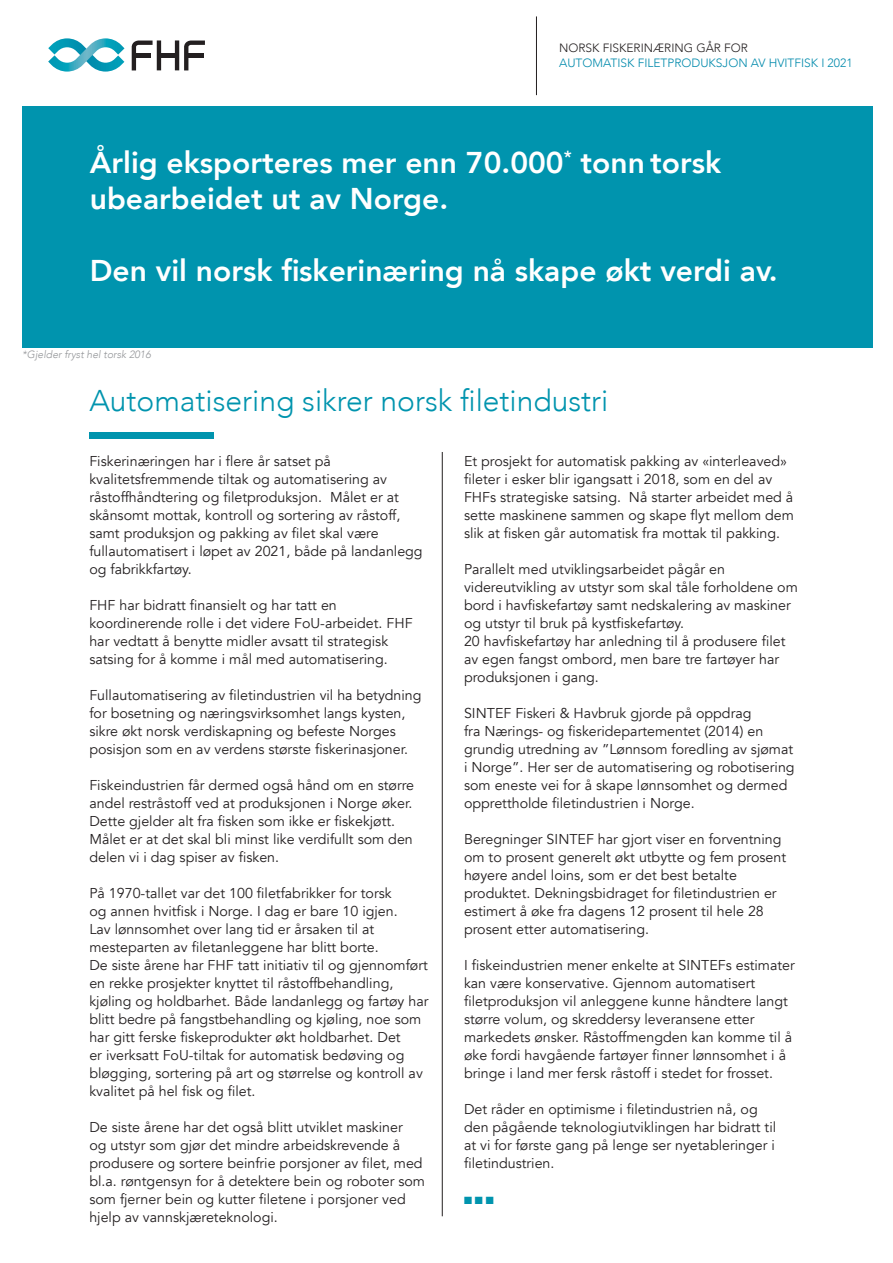
<style>
.page{position:relative;width:893px;height:1263px;background:#fff}
.page>*{position:absolute;margin:0;border:0;box-sizing:border-box;transform-origin:0 0}
.t1{font:800 30px "Avenir";color:#fff}
.t2{font:300 30px "Avenir";color:#0094ae}
.t3{font:14.25px/18px "Avenir";color:#231f20}
.t4{font:300 12px "Avenir";color:#008aac}
.t5{font:300 12px "Avenir";color:#231f20}
.t6{font:italic 300 10.5px "Avenir";color:#939598}
.t7{font:10.5px "Zapf Dingbats ITC";color:#0094ae}
</style>
<div class="page">
<div style="left:22px;top:106px;width:851px;height:242px;background:#0094ae"></div>
<div style="left:89px;top:432px;width:125px;height:6px;background:#0094ae"></div>
<hr style="left:442px;top:452px;width:1px;height:764px;background:#231f20">
<svg style="left:132px;top:41px;width:21px;height:29px"></svg>
<svg style="left:184px;top:41px;width:21px;height:29px"></svg>
<hr style="left:157px;top:40px;width:4px;height:30px;background:#231f20">
<hr style="left:175px;top:40px;width:4px;height:30px;background:#231f20">
<div style="left:133px;top:53px;width:18px;height:5px;background:#231f20"></div>
<div style="left:158px;top:53px;width:20px;height:5px;background:#231f20"></div>
<div style="left:185px;top:53px;width:19px;height:5px;background:#231f20"></div>
<svg style="left:48px;top:38px;width:76px;height:34px"></svg>
<hr style="left:536px;top:16px;width:1px;height:79px;background:#231f20">
<p class="t5" style="left:559px;top:41px;width:190px">NORSK FISKERINÆRING GÅR FOR</p>
<p class="t4" style="left:559px;top:56px;width:295px">AUTOMATISK FILETPRODUKSJON AV HVITFISK I 2021</p>
<p class="t1" style="left:90px;top:139px;width:633px">Årlig eksporteres mer enn 70.000<sup>*</sup> tonn torsk</p>
<p class="t1" style="left:90px;top:175px;width:360px">ubearbeidet ut av Norge.</p>
<p class="t1" style="left:90px;top:247px;width:689px">Den vil norsk fiskerinæring nå skape økt verdi av.</p>
<p class="t6" style="left:22px;top:348px;width:130px">*Gjelder fryst hel torsk 2016</p>
<p class="t2" style="left:89px;top:382px;width:520px">Automatisering sikrer norsk filetindustri</p>
<p class="t3" style="left:89px;top:453px;width:335px">Fiskerinæringen har i flere år satset på kvalitetsfremmende tiltak og automatisering av råstoffhåndtering og filetproduksjon. Målet er at skånsomt mottak, kontroll og sortering av råstoff, samt produksjon og pakking av filet skal være fullautomatisert i løpet av 2021, både på landanlegg og fabrikkfartøy.</p>
<p class="t3" style="left:89px;top:597px;width:325px">FHF har bidratt finansielt og har tatt en koordinerende rolle i det videre FoU-arbeidet. FHF har vedtatt å benytte midler avsatt til strategisk satsing for å komme i mål med automatisering.</p>
<p class="t3" style="left:89px;top:687px;width:334px">Fullautomatisering av filetindustrien vil ha betydning for bosetning og næringsvirksomhet langs kysten, sikre økt norsk verdiskapning og befeste Norges posisjon som en av verdens største fiskerinasjoner.</p>
<p class="t3" style="left:89px;top:777px;width:326px">Fiskeindustrien får dermed også hånd om en større andel restråstoff ved at produksjonen i Norge øker.<br>Dette gjelder alt fra fisken som ikke er fiskekjøtt.<br>Målet er at det skal bli minst like verdifullt som den delen vi i dag spiser av fisken.</p>
<p class="t3" style="left:89px;top:885px;width:310px">På 1970-tallet var det 100 filetfabrikker for torsk og annen hvitfisk i Norge. I dag er bare 10 igjen.<br>Lav lønnsomhet over lang tid er årsaken til at mesteparten av filetanleggene har blitt borte.</p>
<p class="t3" style="left:89px;top:957px;width:341px">De siste årene har FHF tatt initiativ til og gjennomført en rekke prosjekter knyttet til råstoffbehandling, kjøling og holdbarhet. Både landanlegg og fartøy har blitt bedre på fangstbehandling og kjøling, noe som har gitt ferske fiskeprodukter økt holdbarhet. Det<br>er iverksatt FoU-tiltak for automatisk bedøving og bløgging, sortering på art og størrelse og kontroll av kvalitet på hel fisk og filet.</p>
<p class="t3" style="left:89px;top:1119px;width:337px">De siste årene har det også blitt utviklet maskiner<br>og utstyr som gjør det mindre arbeidskrevende å produsere og sortere beinfrie porsjoner av filet, med bl.a. røntgensyn for å detektere bein og roboter som som fjerner bein og kutter filetene i porsjoner ved hjelp av vannskjæreteknologi.</p>
<p class="t3" style="left:464px;top:453px;width:331px">Et prosjekt for automatisk pakking av «interleaved» fileter i esker blir igangsatt i 2018, som en del av FHFs strategiske satsing. Nå starter arbeidet med å sette maskinene sammen og skape flyt mellom dem slik at fisken går automatisk fra mottak til pakking.</p>
<p class="t3" style="left:464px;top:561px;width:335px">Parallelt med utviklingsarbeidet pågår en videreutvikling av utstyr som skal tåle forholdene om bord i havfiskefartøy samt nedskalering av maskiner og utstyr til bruk på kystfiskefartøy.</p>
<p class="t3" style="left:464px;top:633px;width:323px">20 havfiskefartøy har anledning til å produsere filet av egen fangst ombord, men bare tre fartøyer har produksjonen i gang.</p>
<p class="t3" style="left:464px;top:705px;width:332px">SINTEF Fiskeri &amp; Havbruk gjorde på oppdrag<br>fra Nærings- og fiskeridepartementet (2014) en grundig utredning av ”Lønnsom foredling av sjømat i Norge”. Her ser de automatisering og robotisering som eneste vei for å skape lønnsomhet og dermed opprettholde filetindustrien i Norge.</p>
<p class="t3" style="left:464px;top:831px;width:324px">Beregninger SINTEF har gjort viser en forventning om to prosent generelt økt utbytte og fem prosent høyere andel loins, som er det best betalte produktet. Dekningsbidraget for filetindustrien er estimert å øke fra dagens 12 prosent til hele 28 prosent etter automatisering.</p>
<p class="t3" style="left:464px;top:957px;width:332px">I fiskeindustrien mener enkelte at SINTEFs estimater kan være konservative. Gjennom automatisert filetproduksjon vil anleggene kunne håndtere langt større volum, og skreddersy leveransene etter markedets ønsker. Råstoffmengden kan komme til å øke fordi havgående fartøyer finner lønnsomhet i å bringe i land mer fersk råstoff i stedet for frosset.</p>
<p class="t3" style="left:464px;top:1101px;width:314px">Det råder en optimisme i filetindustrien nå, og den pågående teknologiutviklingen har bidratt til at vi for første gang på lenge ser nyetableringer i filetindustrien.</p>
<p class="t7" style="left:464px;top:1196px;width:31px">■ ■ ■</p>
</div>
